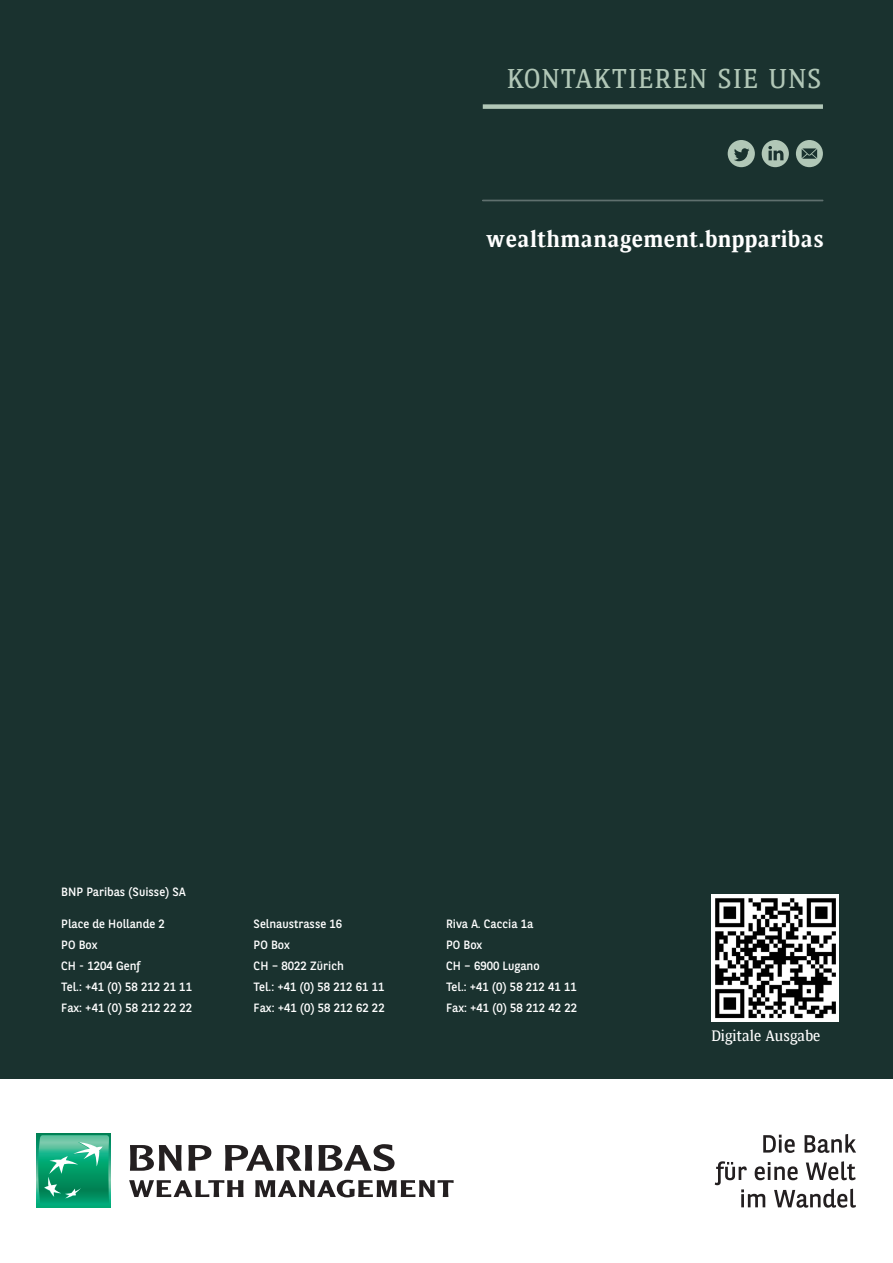
<style>
.page{position:relative;width:893px;height:1263px;background:#fff}
.page>*{position:absolute;margin:0;border:0;box-sizing:border-box;transform-origin:0 0}
.t1{font:27px "BNPP Serif";letter-spacing:.05em;color:#b1c7b7}
.t2{font:700 22.5px "BNPP Serif";letter-spacing:.01em;color:#fff}
.Sous-titres{font:15px "BNPP Serif";color:#fff}
.Paragraphe{font:12px "BNPP Sans";color:#fff}
</style>
<div class="page">
<div style="left:0;top:0;width:893px;height:1078px;background:#1a322f"></div>
<div style="left:483px;top:104px;width:340px;height:5px;background:#b1c7b7"></div>
<div style="left:482px;top:200px;width:341px;height:1px;border:1px solid #5f706e"></div>
<div style="left:762px;top:140px;width:27px;height:27px;background:#b1c7b7;border-radius:50%"></div>
<svg style="left:768px;top:146px;width:15px;height:14px"></svg>
<div style="left:728px;top:140px;width:27px;height:27px;background:#b1c7b7;border-radius:50%"></div>
<svg style="left:734px;top:148px;width:15px;height:13px"></svg>
<div style="left:796px;top:140px;width:27px;height:27px;background:#b1c7b7;border-radius:50%"></div>
<svg style="left:802px;top:148px;width:15px;height:11px"></svg>
<img style="left:711px;top:894px;width:128px;height:128px">
<svg style="left:37px;top:1134px;width:74px;height:74px"></svg>
<svg style="left:38px;top:1135px;width:71px;height:70px;background:#2cab82"></svg>
<svg style="left:129px;top:1180px;width:115px;height:17px"></svg>
<svg style="left:255px;top:1180px;width:199px;height:17px"></svg>
<svg style="left:130px;top:1145px;width:52px;height:26px"></svg>
<svg style="left:188px;top:1145px;width:23px;height:26px"></svg>
<svg style="left:225px;top:1145px;width:87px;height:26px"></svg>
<svg style="left:318px;top:1144px;width:77px;height:27px"></svg>
<svg style="left:715px;top:1161px;width:141px;height:47px"></svg>
<svg style="left:763px;top:1134px;width:93px;height:19px"></svg>
<p class="t1" style="left:507px;top:58px;width:316px">KONTAKTIEREN SIE UNS</p>
<p class="t2" style="left:486px;top:222px;width:339px">wealthmanagement.bnpparibas</p>
<p class="Paragraphe" style="left:61px;top:883px;width:126px">BNP Paribas (Suisse) SA</p>
<p class="Paragraphe" style="left:61px;top:915px;width:105px">Place de Hollande 2</p>
<p class="Paragraphe" style="left:61px;top:936px;width:38px">PO Box</p>
<p class="Paragraphe" style="left:61px;top:957px;width:81px">CH - 1204 Genf</p>
<p class="Paragraphe" style="left:61px;top:978px;width:132px">Tel.: +41 (0) 58 212 21 11</p>
<p class="Paragraphe" style="left:61px;top:999px;width:133px">Fax: +41 (0) 58 212 22 22</p>
<p class="Paragraphe" style="left:254px;top:915px;width:90px">Selnaustrasse 16</p>
<p class="Paragraphe" style="left:254px;top:936px;width:38px">PO Box</p>
<p class="Paragraphe" style="left:254px;top:957px;width:92px">CH – 8022 Zürich</p>
<p class="Paragraphe" style="left:254px;top:978px;width:132px">Tel.: +41 (0) 58 212 61 11</p>
<p class="Paragraphe" style="left:254px;top:999px;width:133px">Fax: +41 (0) 58 212 62 22</p>
<p class="Paragraphe" style="left:446px;top:915px;width:89px">Riva A. Caccia 1a</p>
<p class="Paragraphe" style="left:446px;top:936px;width:38px">PO Box</p>
<p class="Paragraphe" style="left:446px;top:957px;width:95px">CH – 6900 Lugano</p>
<p class="Paragraphe" style="left:446px;top:978px;width:132px">Tel.: +41 (0) 58 212 41 11</p>
<p class="Paragraphe" style="left:446px;top:999px;width:133px">Fax: +41 (0) 58 212 42 22</p>
<p class="Sous-titres" style="left:711px;top:1024px;width:111px">Digitale Ausgabe</p>
</div>
